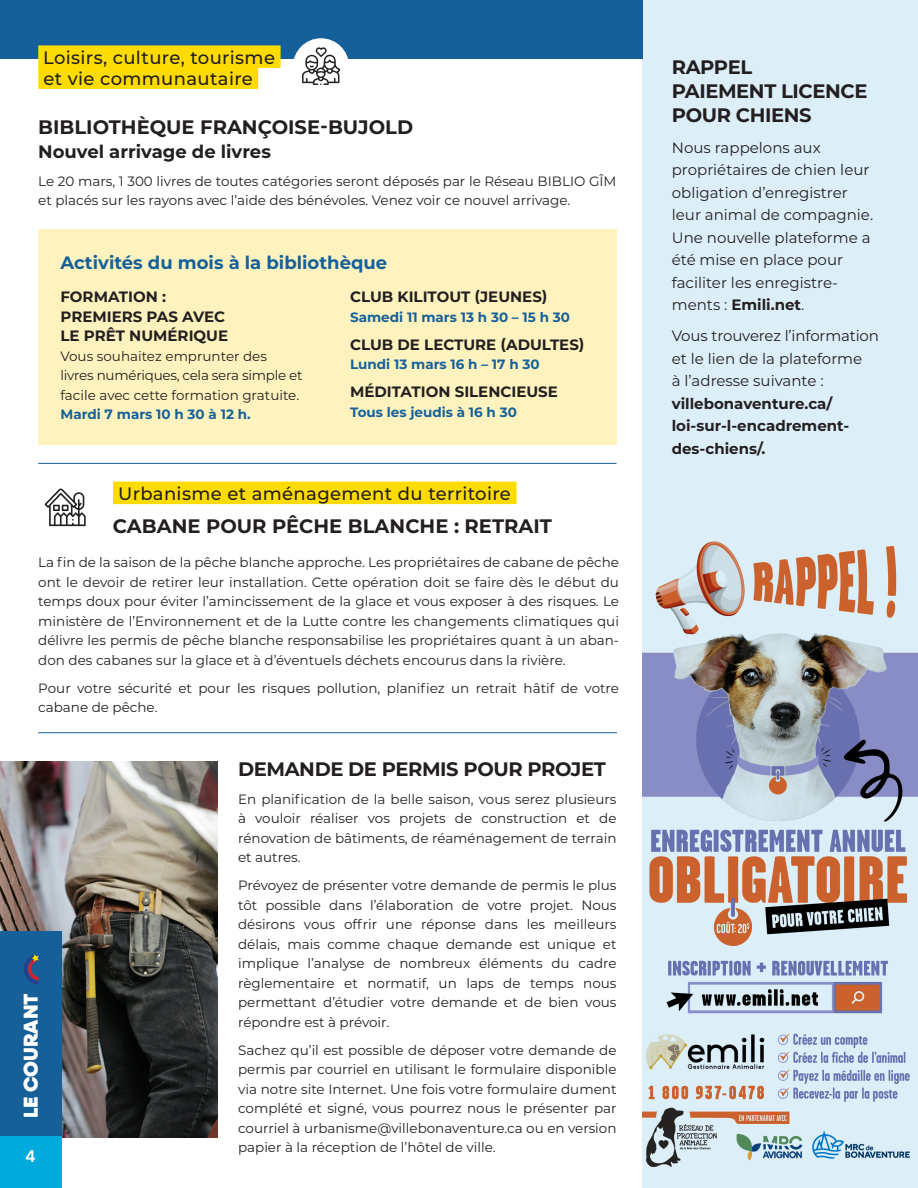
<style>
.page{position:relative;width:918px;height:1188px;background:#fff}
.page>*{position:absolute;margin:0;border:0;box-sizing:border-box;transform-origin:0 0}
.t1{font:900 20.25px "Neulis Alt";color:#fff}
.Titre_Courant{font:700 19.5px/24px "Montserrat";letter-spacing:-.015em;color:#231f20}
.Surtitre_courant{font:500 18px/21px "Montserrat";letter-spacing:.02em;color:#231f20}
.Texte_courant{font:700 18px "Montserrat";color:#16609a}
.Texte_courant-2{font:700 18px "Montserrat";color:#231f20}
.t2{font:600 16.5px "Nationale";color:#fff}
.t3{font:15px/22.5px "Montserrat";color:#231f20}
.Titre_Courant-2{font:700 15px/19.5px "Montserrat";color:#231f20}
.Texte_courant-3{font:13.5px/19.5px "Montserrat";color:#231f20;text-align:justify}
.Texte_courant-4{font:700 13.5px "Montserrat";color:#16609a}
.s1{font-weight:700;color:#16609a}
.s2{font-weight:700}
</style>
<div class="page">
<img style="left:0;top:761px;width:218px;height:377px">
<div style="left:38px;top:230px;width:579px;height:215px;background:#fef3be"></div>
<div style="left:642px;top:0;width:276px;height:1188px;background:#dceff9"></div>
<div style="left:0;top:0;width:642px;height:59px;background:#16609a"></div>
<div style="left:38px;top:45px;width:243px;height:23px;background:#ffdc01"></div>
<div style="left:38px;top:66px;width:220px;height:23px;background:#ffdc01"></div>
<hr style="left:38px;top:732px;width:579px;height:1px;background:#16609a">
<hr style="left:38px;top:463px;width:579px;height:1px;background:#16609a">
<div style="left:293px;top:38px;width:56px;height:56px;background:#fff;border-radius:50%"></div>
<svg style="left:302px;top:47px;width:38px;height:38px"></svg>
<div style="left:113px;top:482px;width:404px;height:22px;background:#ffdc01"></div>
<svg style="left:45px;top:488px;width:41px;height:38px"></svg>
<img style="left:642px;top:541px;width:276px;height:626px">
<hr style="left:917px;top:0;width:1px;height:70px;background:#0ad">
<div style="left:0;top:931px;width:61px;height:253px;background:#16609a"></div>
<div style="left:0;top:1137px;width:61px;height:51px;background:#0ad"></div>
<svg style="left:24px;top:954px;width:15px;height:31px"></svg>
<p class="Surtitre_courant" style="left:43px;top:47px;width:233px">Loisirs, culture, tourisme et vie communautaire</p>
<p class="Titre_Courant" style="left:38px;top:114px;width:376px">BIBLIOTHÈQUE FRANÇOISE-BUJOLD</p>
<p class="Texte_courant-2" style="left:38px;top:139px;width:234px">Nouvel arrivage de livres</p>
<p class="Texte_courant-3" style="left:38px;top:171px;width:580px">Le 20 mars, 1 300 livres de toutes catégories seront déposés par le Réseau BIBLIO GÎM et placés sur les rayons avec l’aide des bénévoles. Venez voir ce nouvel arrivage.</p>
<p class="Texte_courant" style="left:61px;top:250px;width:328px">Activités du mois à la bibliothèque</p>
<p class="Titre_Courant-2" style="left:61px;top:287px;width:169px">FORMATION :<br>PREMIERS PAS AVEC<br>LE PRÊT NUMÉRIQUE</p>
<p class="Texte_courant-3" style="left:61px;top:346px;width:244px;text-align:left">Vous souhaitez emprunter des livres numériques, cela sera simple et facile avec cette formation gratuite.<br><span class="s1">Mardi 7 mars 10 h 30 à 12 h.</span></p>
<p class="Titre_Courant-2" style="left:350px;top:287px;width:199px">CLUB KILITOUT (JEUNES)</p>
<p class="Texte_courant-4" style="left:350px;top:308px;width:221px">Samedi 11 mars 13 h 30 – 15 h 30</p>
<p class="Titre_Courant-2" style="left:350px;top:334px;width:236px">CLUB DE LECTURE (ADULTES)</p>
<p class="Texte_courant-4" style="left:350px;top:355px;width:191px">Lundi 13 mars 16 h – 17 h 30</p>
<p class="Titre_Courant-2" style="left:350px;top:382px;width:209px">MÉDITATION SILENCIEUSE</p>
<p class="Texte_courant-4" style="left:350px;top:403px;width:168px">Tous les jeudis à 16 h 30</p>
<p class="Surtitre_courant" style="left:118px;top:483px;width:394px">Urbanisme et aménagement du territoire</p>
<p class="Titre_Courant" style="left:113px;top:513px;width:440px">CABANE POUR PÊCHE BLANCHE : RETRAIT</p>
<p class="Texte_courant-3" style="left:38px;top:552px;width:582px">La fin de la saison de la pêche blanche approche. Les propriétaires de cabane de pêche ont le devoir de retirer leur installation. Cette opération doit se faire dès le début du temps doux pour éviter l’amincissement de la glace et vous exposer à des risques. Le ministère de l’Environnement et de la Lutte contre les changements climatiques qui délivre les permis de pêche blanche responsabilise les propriétaires quant à un aban&shy;don des cabanes sur la glace et à d’éventuels déchets encourus dans la rivière.</p>
<p class="Texte_courant-3" style="left:38px;top:678px;width:582px">Pour votre sécurité et pour les risques pollution, planifiez un retrait hâtif de votre cabane de pêche.</p>
<p class="t1" style="left:18px;top:1118px;width:126px;rotate:-90deg">LE COURANT</p>
<p class="t2" style="left:26px;top:1146px;width:12px">4</p>
<p class="Titre_Courant" style="left:238px;top:756px;width:369px">DEMANDE DE PERMIS POUR PROJET</p>
<p class="Texte_courant-3" style="left:238px;top:789px;width:380px">En planification de la belle saison, vous serez plusieurs à vouloir réaliser vos projets de construction et de rénovation de bâtiments, de réaménagement de terrain et autres.</p>
<p class="Texte_courant-3" style="left:238px;top:875px;width:380px">Prévoyez de présenter votre demande de permis le plus tôt possible dans l’élaboration de votre projet. Nous désirons vous offrir une réponse dans les meilleurs délais, mais comme chaque demande est unique et implique l’analyse de nombreux éléments du cadre règlementaire et normatif, un laps de temps nous permettant d’étudier votre demande et de bien vous répondre est à prévoir.</p>
<p class="Texte_courant-3" style="left:238px;top:1040px;width:380px">Sachez qu’il est possible de déposer votre demande de permis par courriel en utilisant le formulaire disponible via notre site Internet. Une fois votre formulaire dument complété et signé, vous pourrez nous le présenter par courriel à urbanisme@villebonaventure.ca ou en version papier à la réception de l’hôtel de ville.</p>
<p class="Titre_Courant" style="left:672px;top:54px;width:197px">RAPPEL<br>PAIEMENT LICENCE<br>POUR CHIENS</p>
<p class="t3" style="left:672px;top:136px;width:203px">Nous rappelons aux propriétaires de chien leur obligation d’enregistrer leur animal de compagnie.<br>Une nouvelle plateforme a été mise en place pour faciliter les enregistre&shy;ments : <span class="s2">Emili.net</span>.</p>
<p class="t3" style="left:672px;top:324px;width:209px">Vous trouverez l’information et le lien de la plateforme<br>à l’adresse suivante : <span class="s2">villebonaventure.ca/ loi-sur-l-encadrement&shy;des-chiens/.</span></p>
</div>
